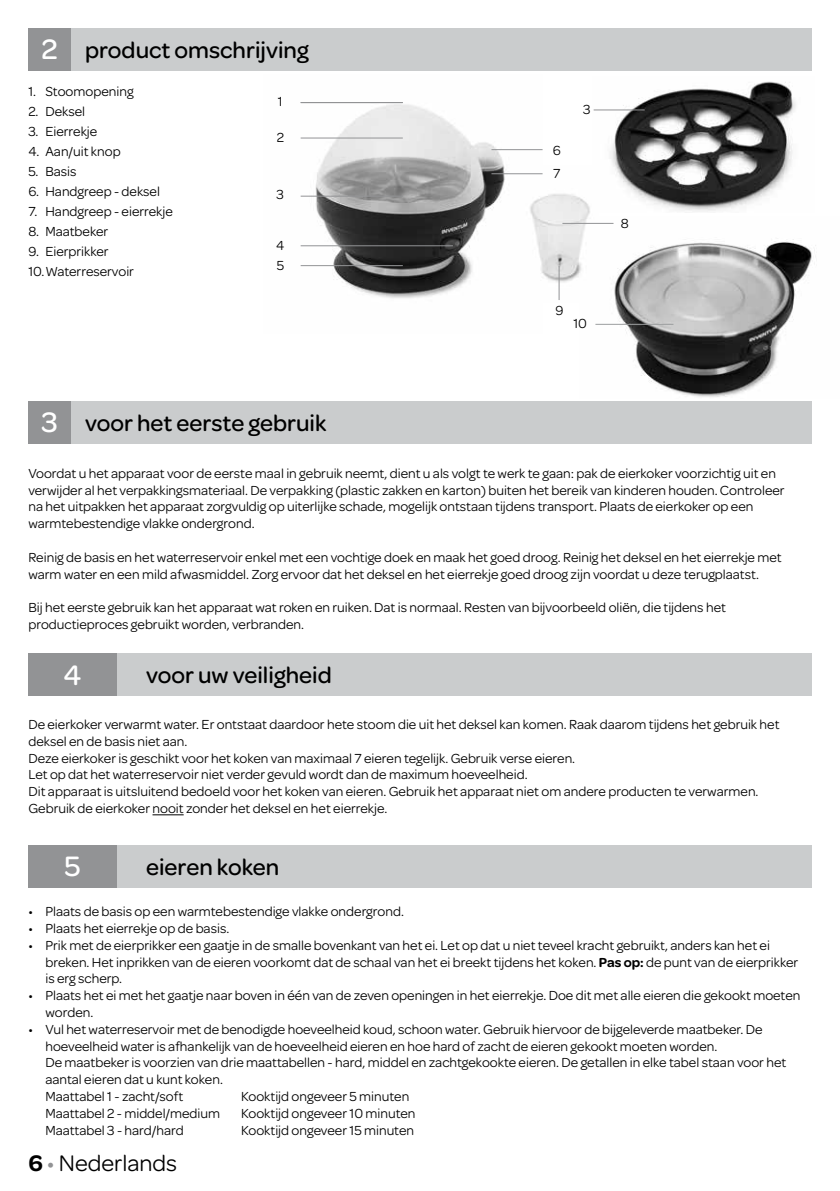
<style>
.page{position:relative;width:840px;height:1191px;background:#fff}
.page>*{position:absolute;margin:0;border:0;box-sizing:border-box;transform-origin:0 0}
.t1{font:500 30px "Omnes";color:#fff}
.t2{font:500 24px "Omnes";color:#000}
.t3{font:24px "Omnes";color:#000}
.t4{font:14px/16.8px "Omnes";color:#000}
.s1{font-size:30px;color:#fff}
.s2{font-weight:600}
.s3{color:#929395}
</style>
<div class="page">
<div style="left:57px;top:28px;width:754px;height:43px;background:#cacccd"></div>
<div style="left:28px;top:28px;width:43px;height:43px;background:#929395"></div>
<div style="left:57px;top:401px;width:754px;height:43px;background:#cacccd"></div>
<div style="left:28px;top:401px;width:43px;height:43px;background:#929395"></div>
<div style="left:87px;top:653px;width:724px;height:43px;background:#cacccd"></div>
<div style="left:28px;top:653px;width:89px;height:43px;background:#929395"></div>
<hr style="left:152px;top:814px;width:31px;height:1px;background:#000">
<div style="left:87px;top:845px;width:724px;height:42px;background:#cacccd"></div>
<div style="left:28px;top:845px;width:89px;height:42px;background:#929395"></div>
<img style="left:300px;top:102px;width:242px;height:197px">
<img style="left:596px;top:222px;width:220px;height:176px">
<img style="left:519px;top:165px;width:79px;height:137px">
<hr style="left:491px;top:149px;width:51px;height:1px;background:#929395">
<hr style="left:558px;top:266px;width:1px;height:34px;background:#929395">
<hr style="left:300px;top:102px;width:102px;height:1px;background:#929395">
<hr style="left:300px;top:137px;width:102px;height:1px;background:#929395">
<hr style="left:562px;top:223px;width:51px;height:1px;background:#929395">
<hr style="left:491px;top:173px;width:51px;height:1px;background:#929395">
<hr style="left:300px;top:196px;width:102px;height:1px;background:#929395">
<hr style="left:300px;top:245px;width:152px;height:1px;background:#929395">
<hr style="left:300px;top:265px;width:102px;height:1px;background:#929395">
<hr style="left:595px;top:324px;width:78px;height:1px;background:#9c9e9f">
<img style="left:592px;top:81px;width:204px;height:132px">
<hr style="left:593px;top:109px;width:51px;height:1px;background:#929395">
<h2 class="t2" style="left:42px;top:33px;width:268px"><span class="s1">2</span> product omschrijving</h2>
<p class="t4" style="left:28px;top:82px;width:107px">1. Stoomopening</p>
<p class="t4" style="left:28px;top:102px;width:58px">2. Deksel</p>
<p class="t4" style="left:28px;top:122px;width:70px">3. Eierrekje</p>
<p class="t4" style="left:28px;top:142px;width:94px">4. Aan/uit knop</p>
<p class="t4" style="left:28px;top:162px;width:50px">5. Basis</p>
<p class="t4" style="left:28px;top:182px;width:133px">6. Handgreep - deksel</p>
<p class="t4" style="left:28px;top:202px;width:146px">7. Handgreep - eierrekje</p>
<p class="t4" style="left:28px;top:222px;width:81px">8. Maatbeker</p>
<p class="t4" style="left:28px;top:240px;width:107px;line-height:20px">9. Eierprikker<br>10.Waterreservoir</p>
<p class="t4" style="left:278px;top:92px;width:6px">1</p>
<p class="t4" style="left:276px;top:128px;width:9px">2</p>
<p class="t4" style="left:276px;top:185px;width:9px">3</p>
<p class="t4" style="left:276px;top:235px;width:10px;line-height:19.8px">4<br>5</p>
<h2 class="t2" style="left:41px;top:406px;width:286px"><span class="s1">3</span> voor het eerste gebruik</h2>
<p class="t4" style="left:552px;top:141px;width:10px">6</p>
<p class="t4" style="left:553px;top:164px;width:9px">7</p>
<p class="t4" style="left:582px;top:100px;width:9px">3</p>
<p class="t4" style="left:555px;top:301px;width:10px">9</p>
<p class="t4" style="left:573px;top:314px;width:15px">10</p>
<p class="t4" style="left:620px;top:214px;width:9px">8</p>
<p class="t4" style="left:28px;top:464px;width:757px">Voordat u het apparaat voor de eerste maal in gebruik neemt, dient u als volgt te werk te gaan: pak de eierkoker voorzichtig uit en verwijder al het verpakkingsmateriaal. De verpakking (plastic zakken en karton) buiten het bereik van kinderen houden. Controleer na het uitpakken het apparaat zorgvuldig op uiterlijke schade, mogelijk ontstaan tijdens transport. Plaats de eierkoker op een warmtebestendige vlakke ondergrond.</p>
<p class="t4" style="left:28px;top:548px;width:754px">Reinig de basis en het waterreservoir enkel met een vochtige doek en maak het goed droog. Reinig het deksel en het eierrekje met warm water en een mild afwasmiddel. Zorg ervoor dat het deksel en het eierrekje goed droog zijn voordat u deze terugplaatst.</p>
<p class="t4" style="left:28px;top:598px;width:698px">Bij het eerste gebruik kan het apparaat wat roken en ruiken. Dat is normaal. Resten van bijvoorbeeld oliën, die tijdens het productieproces gebruikt worden, verbranden.</p>
<h1 class="t1" style="left:64px;top:654px;width:19px">4</h1>
<h2 class="t2" style="left:146px;top:658px;width:187px">voor uw veiligheid</h2>
<p class="t4" style="left:28px;top:715px;width:752px">De eierkoker verwarmt water. Er ontstaat daardoor hete stoom die uit het deksel kan komen. Raak daarom tijdens het gebruik het deksel en de basis niet aan.<br>Deze eierkoker is geschikt voor het koken van maximaal 7 eieren tegelijk. Gebruik verse eieren.<br>Let op dat het waterreservoir niet verder gevuld wordt dan de maximum hoeveelheid.<br>Dit apparaat is uitsluitend bedoeld voor het koken van eieren. Gebruik het apparaat niet om andere producten te verwarmen.<br>Gebruik de eierkoker nooit zonder het deksel en het eierrekje.</p>
<h1 class="t1" style="left:64px;top:845px;width:18px">5</h1>
<h2 class="t2" style="left:146px;top:850px;width:135px">eieren koken</h2>
<p class="t4" style="left:28px;top:902px;width:377px">• Plaats de basis op een warmtebestendige vlakke ondergrond.</p>
<p class="t4" style="left:28px;top:919px;width:202px">• Plaats het eierrekje op de basis.</p>
<p class="t4" style="left:45px;top:936px;width:754px;text-indent:-17px">• Prik met de eierprikker een gaatje in de smalle bovenkant van het ei. Let op dat u niet teveel kracht gebruikt, anders kan het ei breken. Het inprikken van de eieren voorkomt dat de schaal van het ei breekt tijdens het koken. <span class="s2">Pas op:</span> de punt van de eierprikker is erg scherp.</p>
<p class="t4" style="left:45px;top:986px;width:756px;text-indent:-17px">• Plaats het ei met het gaatje naar boven in één van de zeven openingen in het eierrekje. Doe dit met alle eieren die gekookt moeten worden.</p>
<p class="t4" style="left:45px;top:1020px;width:742px;text-indent:-17px">• Vul het waterreservoir met de benodigde hoeveelheid koud, schoon water. Gebruik hiervoor de bijgeleverde maatbeker. De hoeveelheid water is afhankelijk van de hoeveelheid eieren en hoe hard of zacht de eieren gekookt moeten worden.<br>De maatbeker is voorzien van drie maattabellen - hard, middel en zachtgekookte eieren. De getallen in elke tabel staan voor het aantal eieren dat u kunt koken.<br>Maattabel 1 - zacht/soft</p>
<p class="t4" style="left:241px;top:1087px;width:170px">Kooktijd ongeveer 5 minuten</p>
<p class="t4" style="left:45px;top:1104px;width:176px">Maattabel 2 - middel/medium</p>
<p class="t4" style="left:241px;top:1104px;width:176px">Kooktijd ongeveer 10 minuten</p>
<p class="t4" style="left:45px;top:1120px;width:140px">Maattabel 3 - hard/hard</p>
<p class="t4" style="left:241px;top:1120px;width:174px">Kooktijd ongeveer 15 minuten</p>
<h2 class="t3" style="left:28px;top:1146px;width:150px"><span class="s2">6</span> <span class="s3">•</span> Nederlands</h2>
</div>
